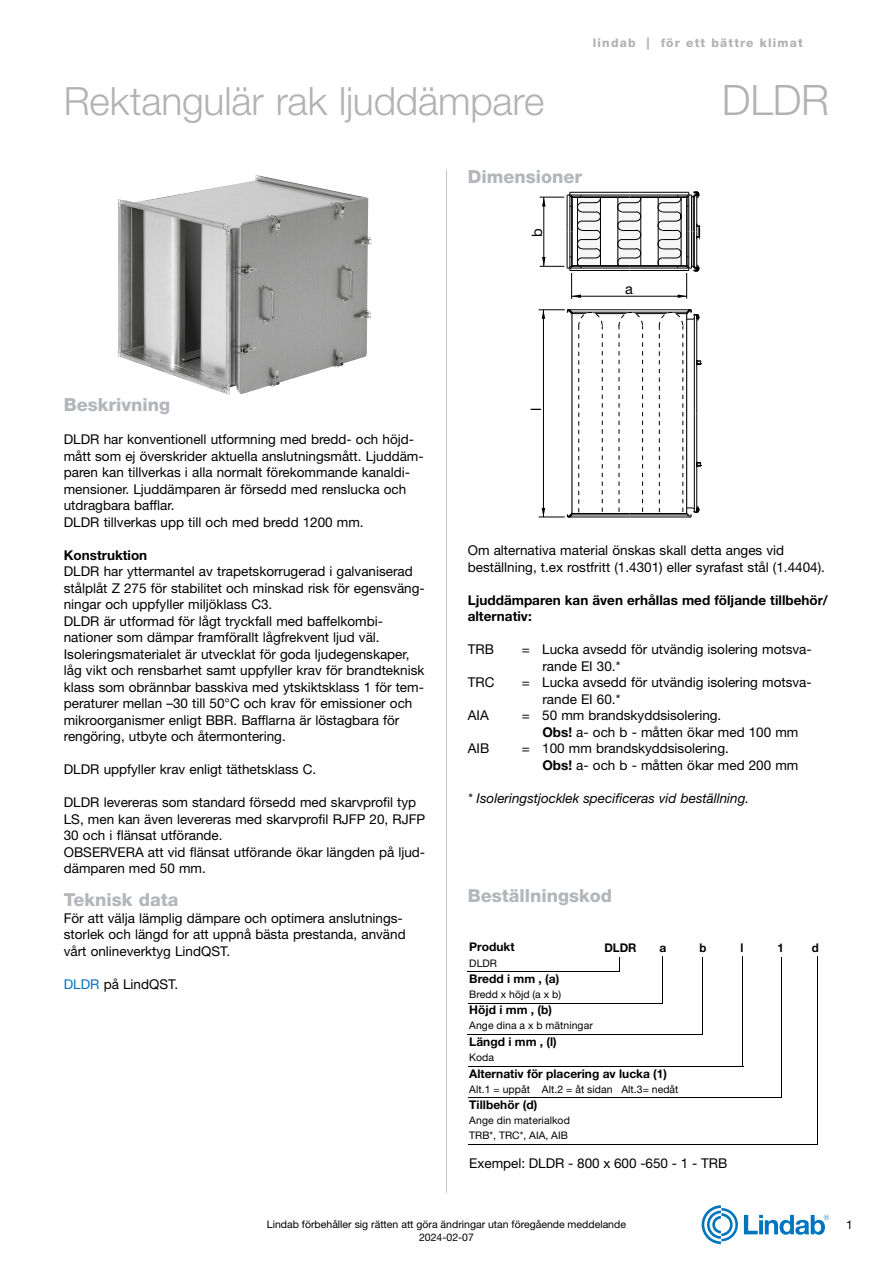
<style>
.page{position:relative;width:893px;height:1263px;background:#fff}
.page>*{position:absolute;margin:0;border:0;box-sizing:border-box;transform-origin:0 0}
.t1{font:300 42px "Helvetica Neue LT Pro";color:#b3b2b2}
.t2{font:300 39px "Helvetica Neue LT Pro";letter-spacing:-.005em;color:#b3b2b2}
.t3{font:800 18px "Helvetica Neue LT Pro";color:#b3b6ba}
.t4{font:14.55px "Helvetica Neue LT Pro";color:#000}
.t5{font:13.5px/16.5px "Helvetica Neue LT Pro";color:#000}
.t6{font:700 13.5px/16.5px "Helvetica Neue LT Pro";color:#000}
.t7{font:italic 13.5px "Helvetica Neue LT Pro";color:#000}
.t8{font:700 12px "Helvetica Neue";color:#000}
.t9{font:700 12px "Helvetica Neue LT Pro";color:#000}
.t10{font:800 12px "Helvetica Neue LT Pro";letter-spacing:.1em;color:#b3b2b2}
.t11{font:700 12px "Helvetica Neue";color:#000;scale:.96 1}
.t12{font:700 12px "Helvetica Neue LT Pro";color:#000;scale:.96 1}
.t13{font:12px "Helvetica Neue LT Pro";color:#000}
.t14{font:10.5px/12.6px "Helvetica Neue LT Pro";color:#000;text-align:center}
.t15{font:10.5px "Helvetica Neue";color:#000}
.s1{color:#0075bf}
.s2{font-weight:700}
.s3{font-family:"Helvetica Neue"}
.s4{font-family:"Helvetica Neue LT Pro"}
</style>
<div class="page">
<svg style="left:744px;top:1215px;width:85px;height:20px"></svg>
<svg style="left:702px;top:1205px;width:36px;height:39px"></svg>
<hr style="left:446px;top:170px;width:1px;height:1023px;background:#c6c6c6">
<svg style="left:539px;top:192px;width:163px;height:326px"></svg>
<img style="left:118px;top:175px;width:254px;height:220px">
<svg style="left:619px;top:957px;width:1px;height:14px"></svg>
<hr style="left:662px;top:957px;width:1px;height:46px;background:#000">
<hr style="left:702px;top:957px;width:1px;height:77px;background:#000">
<hr style="left:742px;top:957px;width:1px;height:109px;background:#000">
<hr style="left:781px;top:957px;width:1px;height:140px;background:#000">
<hr style="left:817px;top:957px;width:1px;height:187px;background:#000">
<hr style="left:468px;top:971px;width:152px;height:1px;background:#000">
<hr style="left:468px;top:1003px;width:194px;height:1px;background:#000">
<hr style="left:468px;top:1034px;width:235px;height:1px;background:#000">
<hr style="left:468px;top:1066px;width:275px;height:1px;background:#000">
<hr style="left:468px;top:1097px;width:313px;height:1px;background:#000">
<hr style="left:468px;top:1144px;width:350px;height:1px;background:#000">
<p class="t10" style="left:593px;top:35px;width:212px">lindab | för ett bättre klimat</p>
<h2 class="t2" style="left:64px;top:77px;width:482px">Rektangulär rak ljuddämpare</h2>
<h1 class="t1" style="left:722px;top:74px;width:109px">DLDR</h1>
<h3 class="t3" style="left:468px;top:166px;width:116px">Dimensioner</h3>
<p class="t4" style="left:528px;top:237px;width:10px;rotate:-90deg">b</p>
<p class="t4" style="left:625px;top:279px;width:9px">a</p>
<h3 class="t3" style="left:64px;top:394px;width:108px">Beskrivning</h3>
<p class="t5" style="left:64px;top:431px;width:361px">DLDR har konventionell utformning med bredd- och höjd&shy;mått som ej överskrider aktuella anslutningsmått. Ljuddäm&shy;paren kan tillverkas i alla normalt förekommande kanaldi&shy;mensioner. Ljuddämparen är försedd med renslucka och utdragbara bafflar.<br>DLDR tillverkas upp till och med bredd 1200 mm.</p>
<p class="t6" style="left:64px;top:546px;width:85px">Konstruktion</p>
<p class="t5" style="left:64px;top:563px;width:362px">DLDR har yttermantel av trapetskorrugerad i galvaniserad stålplåt Z 275 för stabilitet och minskad risk för egensväng&shy;ningar och uppfyller miljöklass C3.<br>DLDR är utformad för lågt tryckfall med baffelkombi&shy;nationer som dämpar framförallt lågfrekvent ljud väl.<br>Isoleringsmaterialet är utvecklat för goda ljudegenskaper, låg vikt och rensbarhet samt uppfyller krav för brandteknisk klass som obrännbar basskiva med ytskiktsklass 1 för tem&shy;peraturer mellan –30 till 50°C och krav för emissioner och mikroorganismer enligt BBR. Bafflarna är löstagbara för rengöring, utbyte och återmontering.</p>
<p class="t5" style="left:64px;top:761px;width:254px">DLDR uppfyller krav enligt täthetsklass C.</p>
<p class="t5" style="left:64px;top:794px;width:363px">DLDR levereras som standard försedd med skarvprofil typ LS, men kan även levereras med skarvprofil RJFP 20, RJFP 30 och i flänsat utförande.<br>OBSERVERA att vid flänsat utförande ökar längden på ljud&shy;dämparen med 50 mm.</p>
<h3 class="t3" style="left:64px;top:889px;width:116px">Teknisk data</h3>
<p class="t5" style="left:64px;top:909px;width:343px">För att välja lämplig dämpare och optimera anslutnings&shy;storlek och längd for att uppnå bästa prestanda, använd vårt onlineverktyg LindQST.</p>
<p class="t5" style="left:64px;top:975px;width:116px"><span class="s1">DLDR</span> på LindQST.</p>
<p class="t4" style="left:527px;top:411px;width:5px;rotate:-90deg">l</p>
<p class="t5" style="left:468px;top:542px;width:359px">Om alternativa material önskas skall detta anges vid beställning, t.ex rostfritt (1.4301) eller syrafast stål (1.4404).</p>
<p class="t6" style="left:468px;top:591px;width:362px">Ljuddämparen kan även erhållas med följande tillbehör/ alternativ:</p>
<p class="t5" style="left:468px;top:641px;width:28px">TRB</p>
<p class="t5" style="left:542px;top:641px;width:271px;text-indent:-21px">= Lucka avsedd för utvändig isolering motsva&shy;rande EI 30.*</p>
<p class="t5" style="left:468px;top:674px;width:28px">TRC</p>
<p class="t5" style="left:542px;top:674px;width:271px;text-indent:-21px">= Lucka avsedd för utvändig isolering motsva&shy;rande EI 60.*</p>
<p class="t5" style="left:468px;top:707px;width:22px">AIA</p>
<p class="t5" style="left:542px;top:707px;width:258px;text-indent:-21px">= 50 mm brandskyddsisolering.<br><span class="s2">Obs!</span> a- och b - måtten ökar med 100 mm</p>
<p class="t5" style="left:468px;top:740px;width:23px">AIB</p>
<p class="t5" style="left:542px;top:740px;width:258px;text-indent:-21px">= 100 mm brandskyddsisolering.<br><span class="s2">Obs!</span> a- och b - måtten ökar med 200 mm</p>
<p class="t7" style="left:468px;top:789px;width:283px">* Isoleringstjocklek specificeras vid beställning.</p>
<h3 class="t3" style="left:468px;top:884px;width:146px">Beställningskod</h3>
<p class="t8" style="left:469px;top:940px;width:47px">Produkt</p>
<p class="t15" style="left:469px;top:957px;width:29px">DLDR</p>
<p class="t8" style="left:469px;top:971px;width:91px">Bredd i mm , (a)</p>
<p class="t14" style="left:469px;top:988px;width:93px">Bredd x höjd <span class="s3">(a x b)</span></p>
<p class="t8" style="left:469px;top:1003px;width:84px">Höjd i mm , (b)</p>
<p class="t14" style="left:469px;top:1019px;width:125px">Ange dina a x b mätningar</p>
<p class="t8" style="left:469px;top:1034px;width:89px">Längd i mm , (l)</p>
<p class="t14" style="left:469px;top:1050px;width:26px">Koda</p>
<p class="t9" style="left:469px;top:1066px;width:199px">Alternativ för placering av lucka (1)</p>
<p class="t14" style="left:469px;top:1082px;width:211px">Alt.1 = uppåt Alt.2 = åt sidan Alt.3= nedåt</p>
<p class="t8" style="left:469px;top:1098px;width:70px">Tillbehör <span class="s4">(d)</span></p>
<p class="t14" style="left:469px;top:1113px;width:102px">Ange din materialkod</p>
<p class="t15" style="left:469px;top:1129px;width:100px">TRB*, TRC*, AIA, AIB</p>
<p class="t5" style="left:469px;top:1155px;width:259px">Exempel: DLDR - 800 x 600 -650 - 1 - TRB</p>
<p class="t11" style="left:604px;top:940px;width:35px">DLDR</p>
<p class="t8" style="left:660px;top:940px;width:8px">a</p>
<p class="t11" style="left:699px;top:940px;width:9px">b</p>
<p class="t12" style="left:740px;top:940px;width:5px">l</p>
<p class="t12" style="left:778px;top:940px;width:8px">1</p>
<p class="t12" style="left:812px;top:940px;width:9px">d</p>
<p class="t14" style="left:267px;top:1218px;width:361px">Lindab förbehåller sig rätten att göra ändringar utan föregående meddelande<br>2024-02-07</p>
<p class="t13" style="left:846px;top:1217px;width:8px">1</p>
</div>
